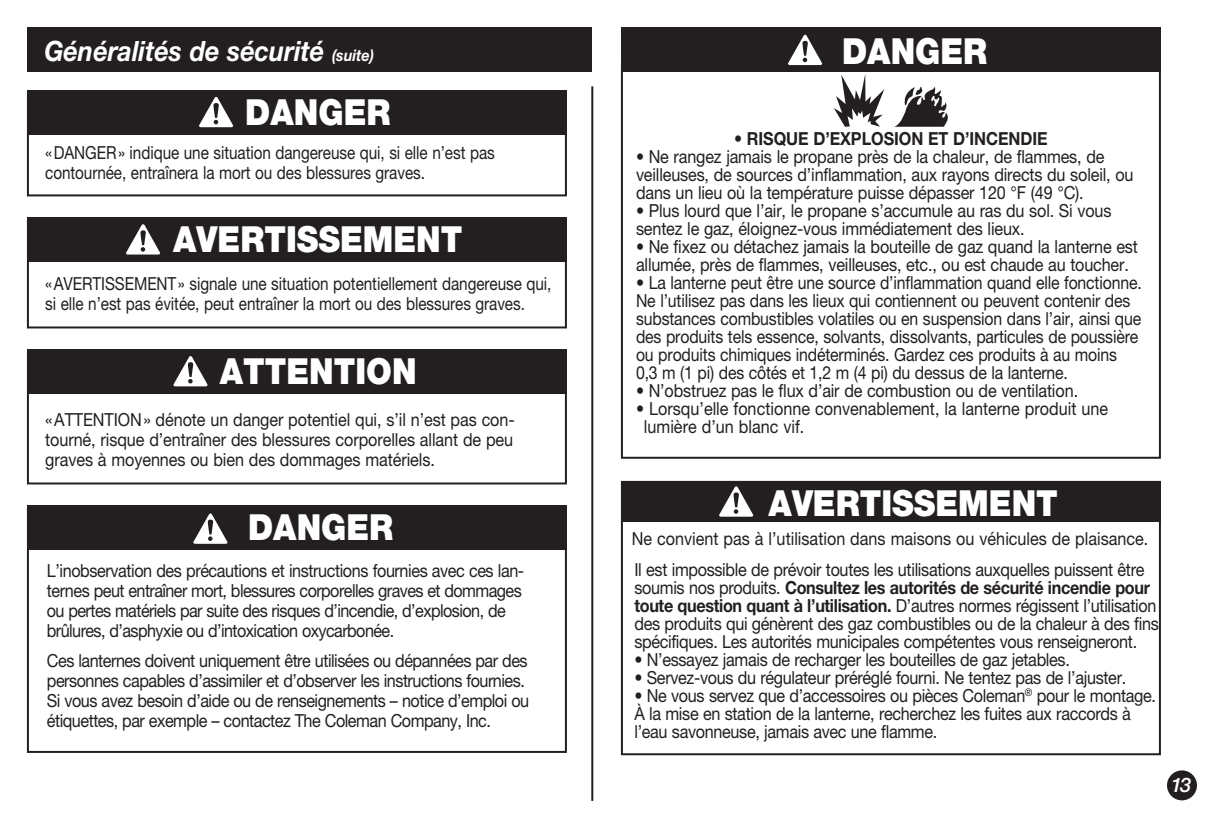
<style>
.page{position:relative;width:1224px;height:828px;background:#fff}
.page>*{position:absolute;margin:0;border:0;box-sizing:border-box;transform-origin:0 0}
.t1{font:900 36px "Helvetica Neue LT Std";color:#fff;scale:.9 1}
.t2{font:italic 700 28px "Helvetica Neue LT Std";color:#fff;scale:.9 1}
.t3{font:italic 500 20px "Helvetica Neue LT Std";color:#fff}
.t4{font:18px/18px "Helvetica Neue LT Std";letter-spacing:-.01em;color:#231f20;scale:.9 1}
.t5{font:18px/20px "Helvetica Neue LT Std";letter-spacing:-.03em;color:#231f20;scale:.9 1}
.t6{font:18px/20px "Helvetica Neue LT Std";letter-spacing:-.035em;color:#231f20;scale:.9 1}
.t7{font:18px/20px "Helvetica Neue LT Std";letter-spacing:-.01em;color:#231f20;scale:.85 1}
.t8{font:700 18px "Helvetica Neue LT Std";letter-spacing:-.005em;color:#231f20;scale:.9 1}
.s1{font-size:16px}
.s2{font-weight:700}
</style>
<div class="page">
<div style="left:1167px;top:770px;width:30px;height:30px;background:#231f20;border-radius:50%"></div>
<div style="left:27px;top:27px;width:564px;height:45px;background:#231f20"></div>
<div style="left:621px;top:481px;width:540px;height:274px;border:2px solid #231f20"></div>
<div style="left:621px;top:482px;width:540px;height:39px;background:#231f20"></div>
<div style="left:621px;top:27px;width:540px;height:45px;background:#231f20"></div>
<div style="left:27px;top:220px;width:540px;height:108px;border:2px solid #231f20"></div>
<div style="left:27px;top:217px;width:540px;height:45px;background:#231f20"></div>
<div style="left:27px;top:92px;width:540px;height:104px;border:2px solid #231f20"></div>
<div style="left:27px;top:90px;width:540px;height:45px;background:#231f20"></div>
<div style="left:27px;top:352px;width:540px;height:132px;border:2px solid #231f20"></div>
<div style="left:27px;top:349px;width:540px;height:45px;background:#231f20"></div>
<div style="left:27px;top:508px;width:540px;height:245px;border:2px solid #231f20"></div>
<div style="left:27px;top:505px;width:540px;height:45px;background:#231f20"></div>
<hr style="left:591px;top:86px;width:2px;height:715px;background:#231f20">
<svg style="left:834px;top:74px;width:50px;height:53px"></svg>
<svg style="left:895px;top:87px;width:53px;height:40px"></svg>
<svg style="left:199px;top:97px;width:34px;height:30px"></svg>
<svg style="left:788px;top:35px;width:34px;height:30px"></svg>
<svg style="left:719px;top:486px;width:34px;height:31px"></svg>
<svg style="left:126px;top:224px;width:34px;height:31px"></svg>
<svg style="left:173px;top:356px;width:35px;height:30px"></svg>
<svg style="left:193px;top:514px;width:34px;height:30px"></svg>
<h2 class="t2" style="left:44px;top:33px;width:368px">Généralités de sécurité <span class="s1">(suite)</span></h2>
<h1 class="t1" style="left:245px;top:91px;width:163px">DANGER</h1>
<p class="t7" style="left:45px;top:143px;width:530px">«DANGER» indique une situation dangereuse qui, si elle n’est pas contournée, entraînera la mort ou des blessures graves.</p>
<h1 class="t1" style="left:173px;top:218px;width:323px">AVERTISSEMENT</h1>
<p class="t7" style="left:45px;top:273px;width:597px">«AVERTISSEMENT» signale une situation potentiellement dangereuse qui, si elle n’est pas évitée, peut entraîner la mort ou des blessures graves.</p>
<h1 class="t1" style="left:220px;top:350px;width:220px">ATTENTION</h1>
<p class="t4" style="left:45px;top:409px;width:523px;line-height:20px;text-align:justify">«ATTENTION» dénote un danger potentiel qui, s’il n’est pas con&shy;tourné, risque d’entraîner des blessures corporelles allant de peu graves à moyennes ou bien des dommages matériels.</p>
<h1 class="t1" style="left:248px;top:506px;width:163px">DANGER</h1>
<p class="t6" style="left:47px;top:560px;width:532px">L’inobservation des précautions et instructions fournies avec ces lan&shy;ternes peut entraîner mort, blessures corporelles graves et dommages ou pertes matériels par suite des risques d’incendie, d’explosion, de brûlures, d’asphyxie ou d’intoxication oxycarbonée.</p>
<p class="t5" style="left:47px;top:650px;width:537px">Ces lanternes doivent uniquement être utilisées ou dépannées par des personnes capables d’assimiler et d’observer les instructions fournies.<br>Si vous avez besoin d’aide ou de renseignements – notice d’emploi ou étiquettes, par exemple – contactez The Coleman Company, Inc.</p>
<h1 class="t1" style="left:842px;top:30px;width:163px">DANGER</h1>
<p class="t8" style="left:734px;top:127px;width:350px">• RISQUE D’EXPLOSION ET D’INCENDIE</p>
<p class="t4" style="left:636px;top:147px;width:554px">• Ne rangez jamais le propane près de la chaleur, de flammes, de veilleuses, de sources d’inflammation, aux rayons directs du soleil, ou dans un lieu où la température puisse dépasser 120 °F (49 °C).</p>
<p class="t4" style="left:636px;top:201px;width:530px">• Plus lourd que l’air, le propane s’accumule au ras du sol. Si vous sentez le gaz, éloignez-vous immédiatement des lieux.</p>
<p class="t4" style="left:636px;top:237px;width:559px">• Ne fixez ou détachez jamais la bouteille de gaz quand la lanterne est allumée, près de flammes, veilleuses, etc., ou est chaude au toucher.</p>
<p class="t4" style="left:636px;top:273px;width:563px">• La lanterne peut être une source d’inflammation quand elle fonctionne.<br>Ne l’utilisez pas dans les lieux qui contiennent ou peuvent contenir des substances combustibles volatiles ou en suspension dans l’air, ainsi que des produits tels essence, solvants, dissolvants, particules de poussière ou produits chimiques indéterminés. Gardez ces produits à au moins 0,3 m (1 pi) des côtés et 1,2 m (4 pi) du dessus de la lanterne.</p>
<p class="t4" style="left:636px;top:381px;width:493px">• N’obstruez pas le flux d’air de combustion ou de ventilation.</p>
<p class="t4" style="left:644px;top:399px;width:517px;text-indent:-8px">• Lorsqu’elle fonctionne convenablement, la lanterne produit une lumière d’un blanc vif.</p>
<h1 class="t1" style="left:769px;top:482px;width:323px">AVERTISSEMENT</h1>
<p class="t4" style="left:632px;top:529px;width:576px">Ne convient pas à l’utilisation dans maisons ou véhicules de plaisance.</p>
<p class="t4" style="left:634px;top:561px;width:584px">Il est impossible de prévoir toutes les utilisations auxquelles puissent être soumis nos produits. <span class="s2">Consultez les autorités de sécurité incendie pour toute question quant à l’utilisation.</span> D’autres normes régissent l’utilisation des produits qui génèrent des gaz combustibles ou de la chaleur à des fins spécifiques. Les autorités municipales compétentes vous renseigneront.</p>
<p class="t4" style="left:634px;top:651px;width:485px">• N’essayez jamais de recharger les bouteilles de gaz jetables.</p>
<p class="t4" style="left:634px;top:669px;width:548px">• Servez-vous du régulateur préréglé fourni. Ne tentez pas de l’ajuster.</p>
<p class="t4" style="left:634px;top:687px;width:581px">• Ne vous servez que d’accessoires ou pièces Coleman<sup>®</sup> pour le montage.<br>À la mise en station de la lanterne, recherchez les fuites aux raccords à l’eau savonneuse, jamais avec une flamme.</p>
<p class="t3" style="left:1171px;top:773px;width:22px">13</p>
</div>
